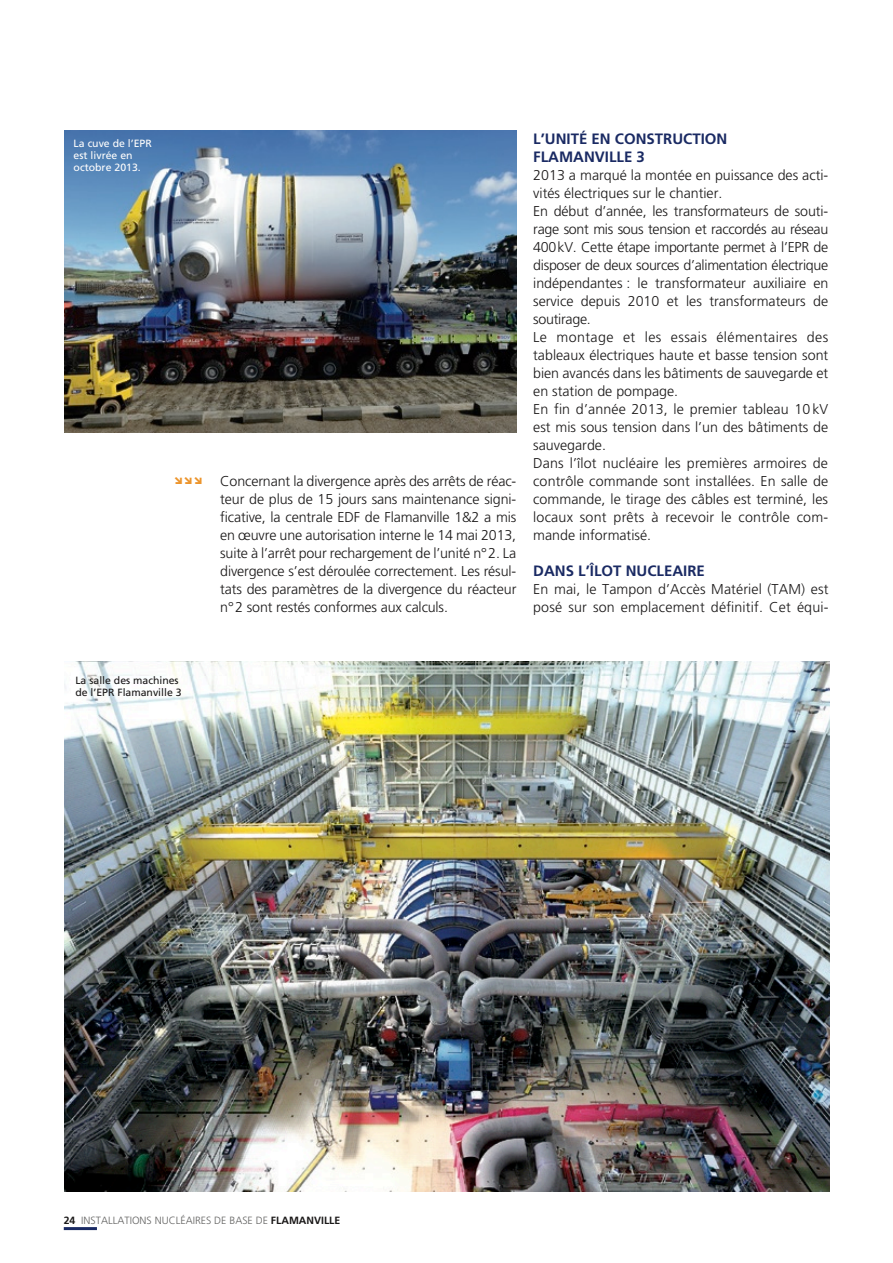
<style>
.page{position:relative;width:893px;height:1263px;background:#fff}
.page>*{position:absolute;margin:0;border:0;box-sizing:border-box;transform-origin:0 0}
.t1{font:700 15px/18px "Frutiger";color:#1a2a63}
.t2{font:300 14.25px/18px "Frutiger";color:#1a1818}
.t3{font:12.3px "Flesh Plain";color:#ec952d}
.t4{font:300 10.5px "Frutiger";color:#636362}
.t5{font:10.5px/12px "Frutiger";color:#1a1818}
.t6{font:10.5px/12px "Frutiger";color:#fffefd}
.s1{font-weight:700;color:#1a1818}
</style>
<div class="page">
<hr style="left:64px;top:1227px;width:33px;height:3px;background:#1a2a63">
<img style="left:64px;top:131px;width:452px;height:301px">
<img style="left:65px;top:661px;width:764px;height:530px">
<p class="t6" style="left:74px;top:138px;width:80px">La cuve de l’EPR est livrée en octobre 2013.</p>
<p class="t3" style="left:173px;top:472px;width:31px">;;;</p>
<p class="t2" style="left:220px;top:472px;width:298px;text-align:justify">Concernant la divergence après des arrêts de réac&shy;teur de plus de 15 jours sans maintenance signi&shy;ficative, la centrale EDF de Flamanville 1&amp;2 a mis en œuvre une autorisation interne le 14 mai 2013, suite à l’arrêt pour rechargement de l’unité n°2. La divergence s’est déroulée correctement. Les résul&shy;tats des paramètres de la divergence du réacteur n°2 sont restés conformes aux calculs.</p>
<p class="t1" style="left:533px;top:130px;width:196px">L’UNITÉ EN CONSTRUCTION<br>FLAMANVILLE 3</p>
<p class="t2" style="left:533px;top:166px;width:297px">2013 a marqué la montée en puissance des acti&shy;vités électriques sur le chantier.<br>En début d’année, les transformateurs de souti&shy;rage sont mis sous tension et raccordés au réseau 400kV. Cette étape importante permet à l’EPR de disposer de deux sources d’alimentation électrique indépendantes : le transformateur auxiliaire en service depuis 2010 et les transformateurs de soutirage.<br>Le montage et les essais élémentaires des tableaux électriques haute et basse tension sont bien avancés dans les bâtiments de sauvegarde et en station de pompage.<br>En fin d’année 2013, le premier tableau 10kV est mis sous tension dans l’un des bâtiments de sauvegarde.<br>Dans l’îlot nucléaire les premières armoires de contrôle commande sont installées. En salle de commande, le tirage des câbles est terminé, les locaux sont prêts à recevoir le contrôle com&shy;mande informatisé.</p>
<p class="t1" style="left:533px;top:562px;width:173px">DANS L’ÎLOT NUCLEAIRE</p>
<p class="t2" style="left:533px;top:580px;width:297px">En mai, le Tampon d’Accès Matériel (TAM) est posé sur son emplacement définitif. Cet équi-</p>
<p class="t5" style="left:75px;top:674px;width:108px">La salle des machines de l’EPR Flamanville 3</p>
<p class="t4" style="left:64px;top:1214px;width:278px"><span class="s1">24</span> INSTALLATIONS NUCLÉAIRES DE BASE DE <span class="s1">FLAMANVILLE</span></p>
</div>
